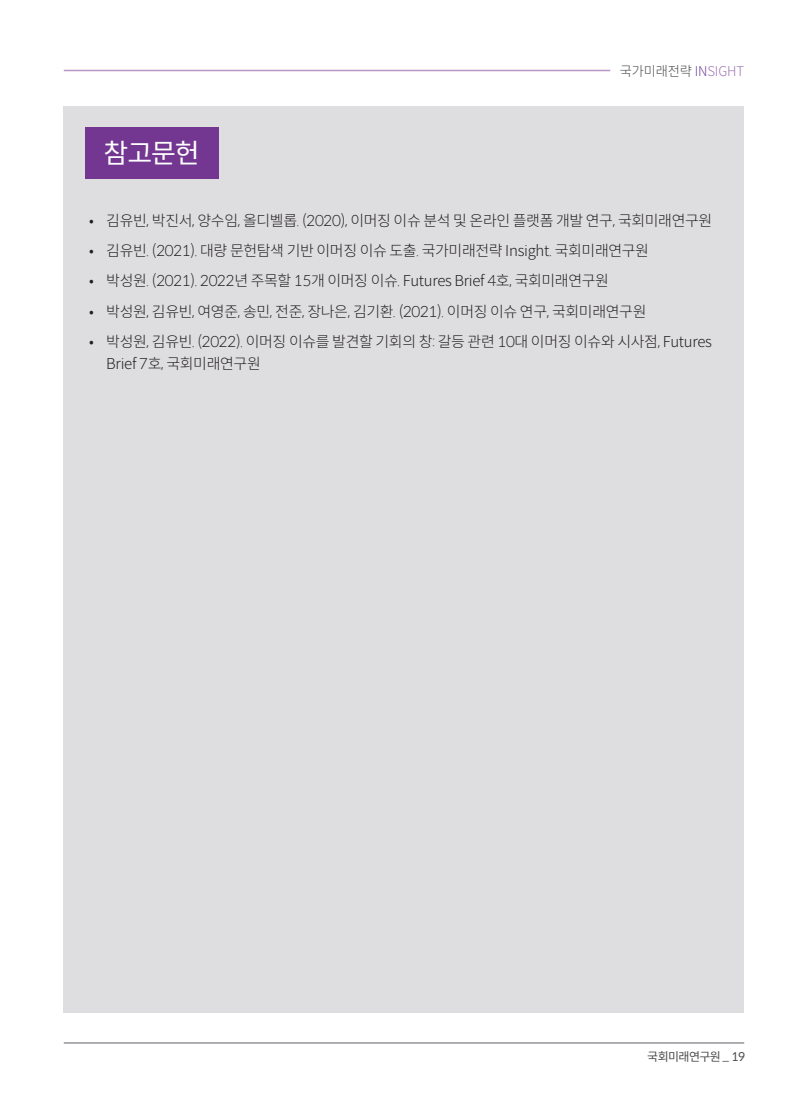
<style>
.page{position:relative;width:808px;height:1106px;background:#fff}
.page>*{position:absolute;margin:0;border:0;box-sizing:border-box;transform-origin:0 0}
.t1{font:27px "Spoqa Han Sans Neo";color:#fff}
.t2{font:300 15px/21.8px "Spoqa Han Sans Neo";letter-spacing:-.025em;color:#231f20}
.t3{font:300 13.5px "Spoqa Han Sans Neo";letter-spacing:-.01em;color:#4b4c4d}
.t4{font:12px "Spoqa Han Sans Neo";letter-spacing:-.05em;color:#4b4c4d}
.s1{color:#74439a}
.s2{color:#9e76b3}
</style>
<div class="page">
<hr style="left:64px;top:1042px;width:680px;height:1px;background:#939598">
<hr style="left:64px;top:70px;width:546px;height:1px;background:#b896c6">
<div style="left:64px;top:106px;width:680px;height:906px;background:#dedee0"></div>
<div style="left:85px;top:128px;width:133px;height:51px;background:#733691"></div>
<p class="t1" style="left:104px;top:135px;width:98px">참고문헌</p>
<p class="t3" style="left:620px;top:61px;width:126px">국가미래전략 <span class="s1">IN</span><span class="s2">SIGHT</span></p>
<p class="t2" style="left:89px;top:209px;width:624px">• 김유빈, 박진서, 양수임, 올디벨롭. (2020), 이머징 이슈 분석 및 온라인 플랫폼 개발 연구, 국회미래연구원</p>
<p class="t2" style="left:89px;top:239px;width:561px">• 김유빈. (2021). 대량 문헌탐색 기반 이머징 이슈 도출. 국가미래전략 Insight. 국회미래연구원</p>
<p class="t2" style="left:89px;top:270px;width:521px">• 박성원. (2021). 2022년 주목할 15개 이머징 이슈. Futures Brief 4호, 국회미래연구원</p>
<p class="t2" style="left:89px;top:300px;width:559px">• 박성원, 김유빈, 여영준, 송민, 전준, 장나은, 김기환. (2021). 이머징 이슈 연구, 국회미래연구원</p>
<p class="t2" style="left:106px;top:330px;width:607px;text-indent:-17px">• 박성원, 김유빈. (2022). 이머징 이슈를 발견할 기회의 창: 갈등 관련 10대 이머징 이슈와 시사점, Futures<br>Brief 7호, 국회미래연구원</p>
<p class="t4" style="left:647px;top:1048px;width:100px">국회미래연구원 _ 19</p>
</div>
